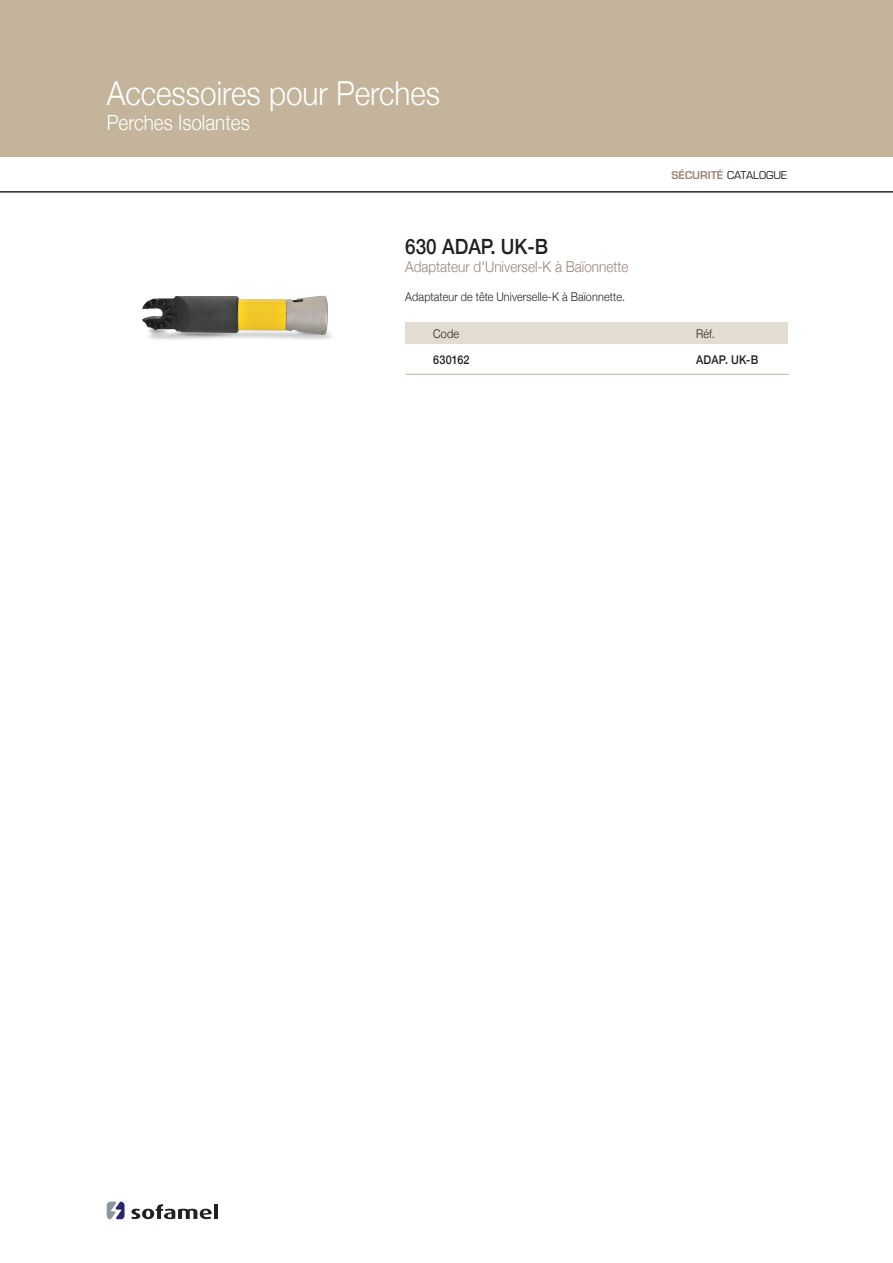
<style>
.page{position:relative;width:893px;height:1263px;background:#fff}
.page>*{position:absolute;margin:0;border:0;box-sizing:border-box;transform-origin:0 0}
.t1{font:300 33px "Helvetica Neue";color:#fff;scale:.9 1}
.t2{font:300 21px "Helvetica Neue";color:#fff;scale:.9 1}
.t3{font:500 21px "Helvetica Neue";color:#231f20;scale:.9 1}
.t4{font:300 15px "Helvetica Neue";color:#9b8679;scale:.9 1}
.t5{font:300 12px "Helvetica Neue";letter-spacing:.015em;color:#231f20;scale:.9 1}
.t6{font:500 12px "Helvetica Neue";letter-spacing:.02em;color:#231f20;scale:.9 1}
.t7{font:10.5px "Eurostile";color:#231f20}
.s1{font-weight:600;color:#9b8679}
</style>
<div class="page">
<div style="left:0;top:0;width:893px;height:157px;background:#c3b49b"></div>
<svg style="left:131px;top:1204px;width:81px;height:14px"></svg>
<hr style="left:214px;top:1203px;width:4px;height:15px;background:#231f20">
<svg style="left:107px;top:1201px;width:18px;height:18px"></svg>
<hr style="left:0;top:191px;width:893px;height:1px;background:#231f20">
<div style="left:405px;top:322px;width:383px;height:21px;background:#e3dcd0"></div>
<hr style="left:405px;top:374px;width:384px;height:1px;background:#c3b49b">
<img style="left:142px;top:295px;width:190px;height:45px">
<h1 class="t1" style="left:107px;top:66px;width:372px">Accessoires pour Perches</h1>
<h2 class="t2" style="left:107px;top:105px;width:161px">Perches Isolantes</h2>
<p class="t7" style="left:671px;top:169px;width:117px"><span class="s1">SÉCURITÉ</span> CATALOGUE</p>
<h2 class="t3" style="left:405px;top:230px;width:160px">630 ADAP. UK-B</h2>
<p class="t4" style="left:405px;top:254px;width:249px">Adaptateur d'Universel-K à Baïonnette</p>
<p class="t5" style="left:405px;top:287px;width:246px">Adaptateur de tête Universelle-K à Baïonnette.</p>
<p class="t5" style="left:433px;top:323px;width:30px">Code</p>
<p class="t6" style="left:433px;top:349px;width:42px">630162</p>
<p class="t6" style="left:696px;top:349px;width:70px">ADAP. UK-B</p>
<p class="t5" style="left:696px;top:323px;width:22px">Réf.</p>
</div>
